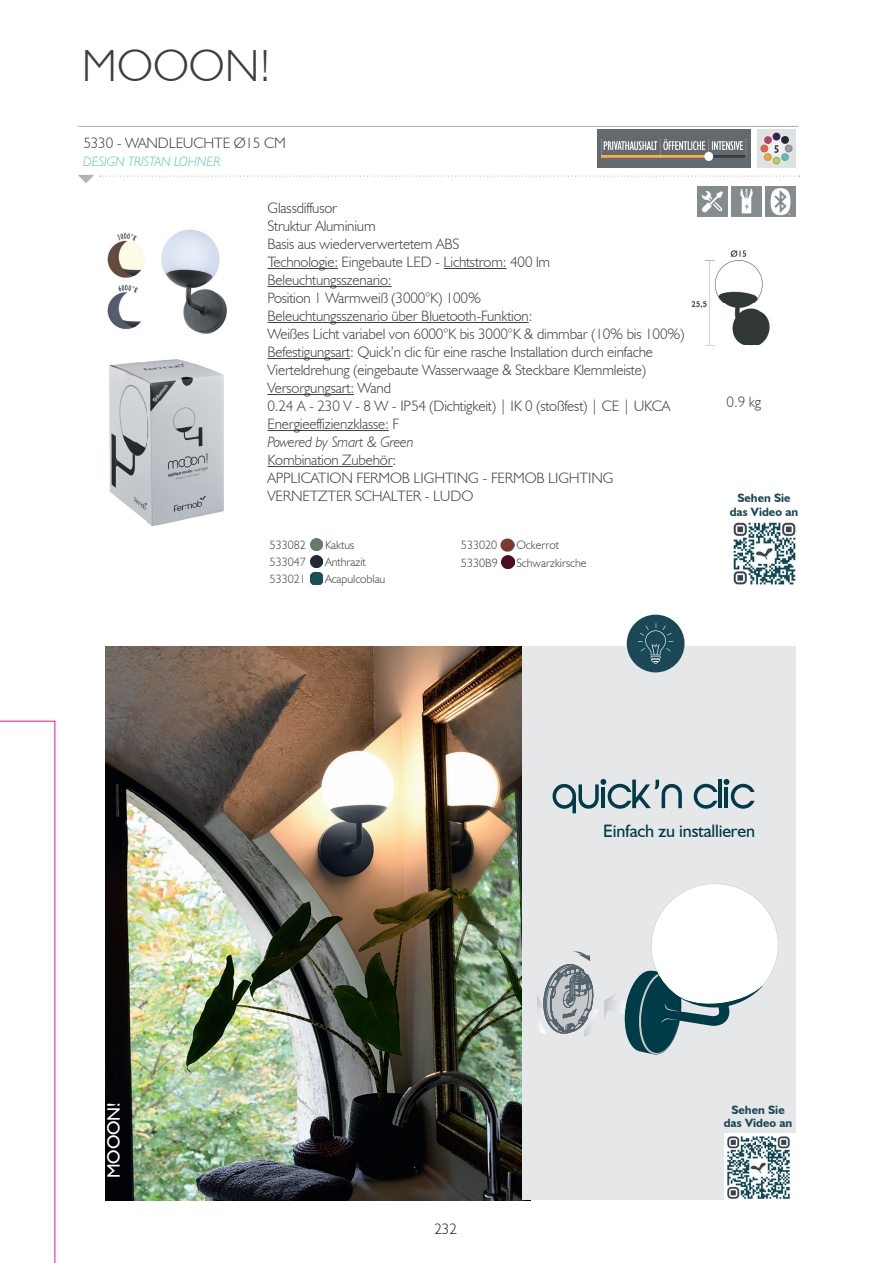
<style>
.page{position:relative;width:893px;height:1263px;background:#fff}
.page>*{position:absolute;margin:0;border:0;box-sizing:border-box;transform-origin:0 0}
.t1{font:300 45px "Humanist 521 BT";color:#3e3e3f}
.t2{font:18px "Humanist 521 BT";letter-spacing:-.01em;color:#003b48}
.t3{font:18px "Humanist 521 BT";letter-spacing:-.01em;color:#fff}
.t4{font:300 15px/18px "Humanist 521 BT";letter-spacing:-.01em;color:#3e3e3f}
.t5{font:italic 300 15px "Humanist 521 BT";letter-spacing:-.01em;color:#3e3e3f}
.t6{font:300 15px "Humanist 521 BT";color:#231f20}
.t7{font:italic 300 13.5px "Humanist 521 BT";color:#5fc5ba}
.t8{font:300 12px "Humanist 521 BT";color:#3e3e3f}
.t9{font:700 12px/13.5px "Humanist 521 BT";color:#1a4856;text-align:center}
</style>
<div class="page">
<img style="left:105px;top:647px;width:417px;height:553px">
<div style="left:522px;top:647px;width:273px;height:553px;background:#e6e7e9"></div>
<svg style="left:537px;top:884px;width:241px;height:171px"></svg>
<svg style="left:553px;top:779px;width:129px;height:34px"></svg>
<svg style="left:694px;top:784px;width:23px;height:25px"></svg>
<hr style="left:718px;top:779px;width:4px;height:29px;background:#003b48">
<svg style="left:724px;top:779px;width:31px;height:30px"></svg>
<div style="left:627px;top:615px;width:57px;height:57px;background:#1a4856;border-radius:50%"></div>
<svg style="left:638px;top:623px;width:35px;height:41px"></svg>
<img style="left:107px;top:229px;width:120px;height:105px">
<img style="left:109px;top:360px;width:114px;height:166px">
<img style="left:691px;top:250px;width:79px;height:96px">
<svg style="left:310px;top:538px;width:13px;height:47px"></svg>
<svg style="left:501px;top:555px;width:13px;height:13px"></svg>
<hr style="left:267px;top:268px;width:71px;height:1px;background:#3e3e3f">
<hr style="left:444px;top:268px;width:62px;height:1px;background:#3e3e3f">
<hr style="left:267px;top:286px;width:125px;height:1px;background:#3e3e3f">
<hr style="left:267px;top:322px;width:262px;height:1px;background:#3e3e3f">
<hr style="left:267px;top:358px;width:83px;height:1px;background:#3e3e3f">
<hr style="left:267px;top:394px;width:87px;height:1px;background:#3e3e3f">
<hr style="left:267px;top:430px;width:122px;height:1px;background:#3e3e3f">
<hr style="left:267px;top:466px;width:126px;height:1px;background:#3e3e3f">
<img style="left:698px;top:186px;width:29px;height:30px">
<img style="left:732px;top:186px;width:29px;height:30px">
<img style="left:766px;top:186px;width:29px;height:30px">
<img style="left:598px;top:129px;width:153px;height:38px">
<img style="left:757px;top:129px;width:38px;height:38px">
<hr style="left:78px;top:126px;width:720px;height:1px;background:#b2b3b7">
<svg style="left:78px;top:175px;width:721px;height:8px"></svg>
<img style="left:501px;top:538px;width:13px;height:14px">
<img style="left:733px;top:522px;width:63px;height:63px">
<div style="left:725px;top:1134px;width:78px;height:68px;background:#fff"></div>
<img style="left:727px;top:1136px;width:63px;height:63px">
<svg style="left:0;top:720px;width:56px;height:543px"></svg>
<h1 class="t1" style="left:82px;top:38px;width:190px">MOOON!</h1>
<p class="t4" style="left:83px;top:133px;width:204px">5330 - WANDLEUCHTE Ø15 CM</p>
<p class="t7" style="left:83px;top:154px;width:138px">DESIGN TRISTAN LOHNER</p>
<p class="t4" style="left:267px;top:198px;width:418px">Glassdiffusor<br>Struktur Aluminium<br>Basis aus wiederverwertetem ABS<br>Technologie: Eingebaute LED - Lichtstrom: 400 lm<br>Beleuchtungsszenario:<br>Position 1 Warmweiß (3000°K) 100%<br>Beleuchtungsszenario über Bluetooth-Funktion:<br>Weißes Licht variabel von 6000°K bis 3000°K &amp; dimmbar (10% bis 100%)<br>Befestigungsart: Quick’n clic für eine rasche Installation durch einfache Vierteldrehung (eingebaute Wasserwaage &amp; Steckbare Klemmleiste)<br>Versorgungsart: Wand<br>0.24 A - 230 V - 8 W - IP54 (Dichtigkeit ) | IK 0 (stoßfest ) | CE | UKCA Energieeffizienzklasse: F</p>
<p class="t5" style="left:267px;top:433px;width:148px">Powered by Smart &amp; Green</p>
<p class="t4" style="left:267px;top:450px;width:348px">Kombination Zubehör:<br>APPLICATION FERMOB LIGHTING - FERMOB LIGHTING<br>VERNETZTER SCHALTER - LUDO</p>
<p class="t8" style="left:270px;top:538px;width:38px">533082</p>
<p class="t8" style="left:325px;top:538px;width:31px">Kaktus</p>
<p class="t8" style="left:270px;top:555px;width:38px">533047</p>
<p class="t8" style="left:325px;top:555px;width:42px">Anthrazit</p>
<p class="t8" style="left:270px;top:572px;width:38px">533021</p>
<p class="t8" style="left:325px;top:572px;width:62px">Acapulcoblau</p>
<p class="t8" style="left:461px;top:538px;width:38px">533020</p>
<p class="t8" style="left:516px;top:538px;width:44px">Ockerrot</p>
<p class="t8" style="left:461px;top:555px;width:38px">5330B9</p>
<p class="t8" style="left:516px;top:555px;width:72px">Schwarzkirsche</p>
<p class="t4" style="left:727px;top:393px;width:36px">0.9 kg</p>
<p class="t9" style="left:730px;top:491px;width:70px">Sehen Sie das Video an</p>
<p class="t3" style="left:103px;top:1178px;width:77px;rotate:-90deg">MOOON!</p>
<p class="t6" style="left:434px;top:1219px;width:24px">232</p>
<p class="t2" style="left:603px;top:820px;width:153px">Einfach zu installieren</p>
<p class="t9" style="left:724px;top:1102px;width:70px">Sehen Sie das Video an</p>
</div>
